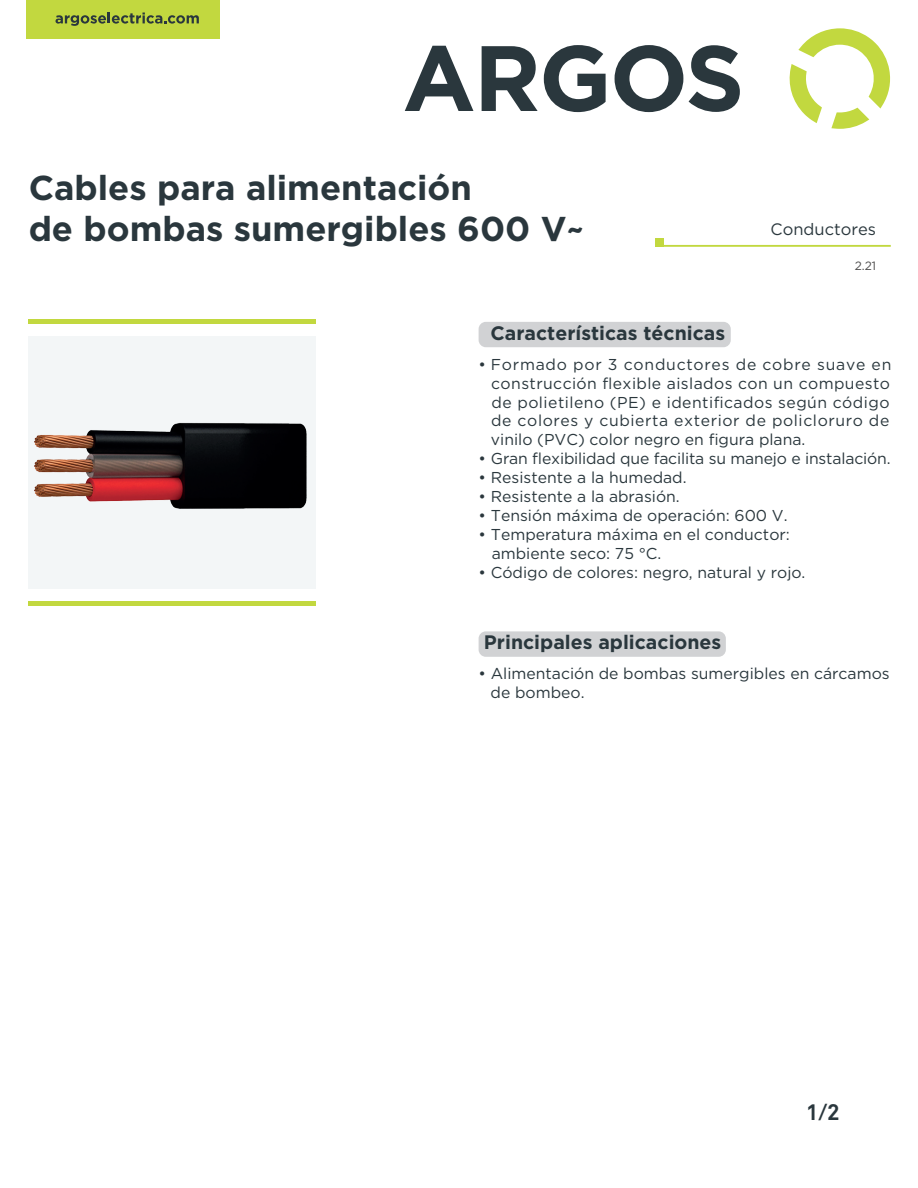
<style>
.page{position:relative;width:918px;height:1188px;background:#fff}
.page>*{position:absolute;margin:0;border:0;box-sizing:border-box;transform-origin:0 0}
.t1{font:700 34.5px/41.4px "Gotham";color:#2a373d}
.t2{font:700 22.5px "Akkurat Pro";color:#2a373d}
.t3{font:700 19.5px "Gotham";color:#2a373d}
.t4{font:16.5px "Gotham";color:#2a373d}
.t5{font:15.75px/18.9px "Gotham";color:#2a373d}
.t6{font:15.75px/18.9px "Gotham";letter-spacing:.03em;color:#2a373d}
.t7{font:12px "Gotham";color:#4d4c4c}
</style>
<div class="page">
<div style="left:28px;top:336px;width:287px;height:253px;background:#f3f6f7"></div>
<div style="left:28px;top:319px;width:287px;height:5px;background:#c2d83f"></div>
<div style="left:28px;top:601px;width:287px;height:5px;background:#c2d83f"></div>
<div style="left:26px;top:0;width:194px;height:38px;background:#c2d83f"></div>
<svg style="left:56px;top:13px;width:143px;height:13px"></svg>
<hr style="left:662px;top:245px;width:229px;height:2px;background:#c2d83f">
<div style="left:655px;top:238px;width:9px;height:9px;background:#c2d83f"></div>
<div style="left:479px;top:322px;width:252px;height:25px;background:#d1d2d4;border-radius:7px"></div>
<div style="left:479px;top:631px;width:247px;height:26px;background:#d1d2d4;border-radius:7px"></div>
<svg style="left:789px;top:28px;width:102px;height:101px"></svg>
<svg style="left:405px;top:46px;width:68px;height:65px"></svg>
<svg style="left:482px;top:46px;width:56px;height:65px"></svg>
<svg style="left:544px;top:45px;width:62px;height:67px"></svg>
<svg style="left:615px;top:45px;width:68px;height:67px"></svg>
<svg style="left:689px;top:45px;width:51px;height:67px"></svg>
<img style="left:34px;top:422px;width:273px;height:87px">
<h1 class="t1" style="left:29px;top:167px;width:557px">Cables para alimentación<br>de bombas sumergibles 600 V~</h1>
<p class="t3" style="left:491px;top:320px;width:236px">Características técnicas</p>
<p class="t4" style="left:771px;top:218px;width:107px">Conductores</p>
<p class="t7" style="left:855px;top:258px;width:23px">2.21</p>
<p class="t6" style="left:491px;top:354px;width:402px;text-indent:-12px">• Formado por 3 conductores de cobre suave en construcción flexible aislados con un compuesto de polietileno (PE) e identificados según código de colores y cubierta exterior de policloruro de vinilo (PVC) color negro en figura plana.</p>
<p class="t5" style="left:479px;top:449px;width:413px">• Gran flexibilidad que facilita su manejo e instalación.</p>
<p class="t5" style="left:479px;top:468px;width:210px">• Resistente a la humedad.</p>
<p class="t5" style="left:479px;top:487px;width:203px">• Resistente a la abrasión.</p>
<p class="t5" style="left:479px;top:506px;width:310px">• Tensión máxima de operación: 600 V.</p>
<p class="t5" style="left:492px;top:524px;width:300px;text-indent:-13px">• Temperatura máxima en el conductor: ambiente seco: 75 °C.</p>
<p class="t5" style="left:479px;top:562px;width:328px">• Código de colores: negro, natural y rojo.</p>
<p class="t3" style="left:484px;top:630px;width:239px">Principales aplicaciones</p>
<p class="t5" style="left:491px;top:663px;width:401px;text-indent:-12px">• Alimentación de bombas sumergibles en cárcamos de bombeo.</p>
<h2 class="t2" style="left:806px;top:1098px;width:36px">1/2</h2>
</div>
